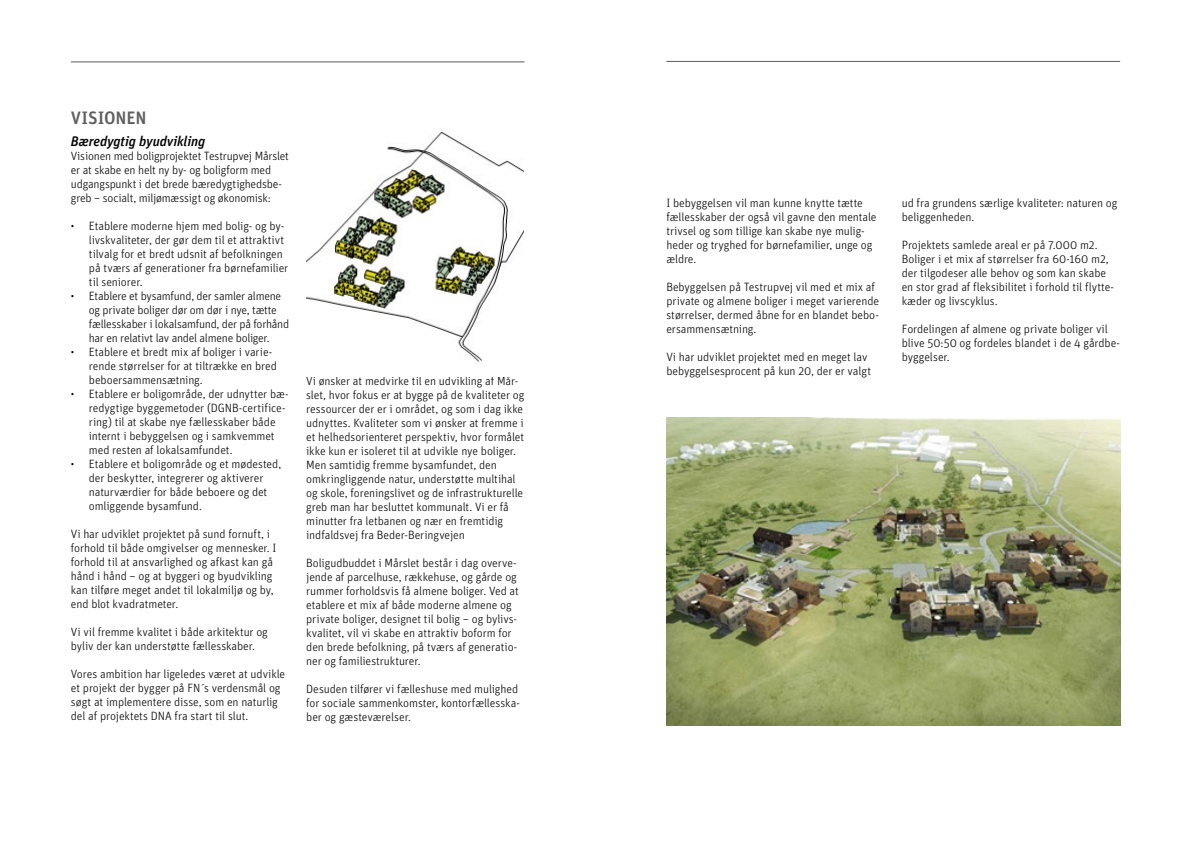
<style>
.page{position:relative;width:1191px;height:842px;background:#fff}
.page>*{position:absolute;margin:0;border:0;box-sizing:border-box;transform-origin:0 0}
.t1{font:500 18px "Unit";letter-spacing:-.005em;color:#5f5e5e}
.t2{font:italic 500 14px "Unit";letter-spacing:-.01em;color:#000}
.t3{font:300 12px/14px "Unit";letter-spacing:-.01em;color:#000}
</style>
<div class="page">
<hr style="left:71px;top:62px;width:453px;height:1px;background:#5f5e5e">
<hr style="left:666px;top:61px;width:454px;height:1px;background:#5f5e5e">
<img style="left:307px;top:131px;width:217px;height:233px">
<img style="left:666px;top:417px;width:454px;height:308px">
<h1 class="t1" style="left:71px;top:107px;width:77px">VISIONEN</h1>
<p class="t2" style="left:71px;top:133px;width:136px">Bæredygtig byudvikling</p>
<p class="t3" style="left:71px;top:149px;width:220px">Visionen med boligprojektet Testrupvej Mårslet er at skabe en helt ny by- og boligform med udgangspunkt i det brede bæredygtighedsbe&shy;greb – socialt, miljømæssigt og økonomisk:</p>
<p class="t3" style="left:89px;top:219px;width:201px;text-indent:-18px">• Etablere moderne hjem med bolig- og by&shy;livskvaliteter, der gør dem til et attraktivt tilvalg for et bredt udsnit af befolkningen på tværs af generationer fra børnefamilier til seniorer.</p>
<p class="t3" style="left:89px;top:289px;width:202px;text-indent:-18px">• Etablere et bysamfund, der samler almene og private boliger dør om dør i nye, tætte fællesskaber i lokalsamfund, der på forhånd har en relativt lav andel almene boliger.</p>
<p class="t3" style="left:89px;top:345px;width:189px;text-indent:-18px">• Etablere et bredt mix af boliger i varie&shy;rende størrelser for at tiltrække en bred beboersammensætning.</p>
<p class="t3" style="left:89px;top:387px;width:201px;text-indent:-18px">• Etablere er boligområde, der udnytter bæ&shy;redygtige byggemetoder (DGNB-certifice&shy;ring) til at skabe nye fællesskaber både internt i bebyggelsen og i samkvemmet med resten af lokalsamfundet.</p>
<p class="t3" style="left:89px;top:457px;width:194px;text-indent:-18px">• Etablere et boligområde og et mødested, der beskytter, integrerer og aktiverer naturværdier for både beboere og det omliggende bysamfund.</p>
<p class="t3" style="left:71px;top:527px;width:207px">Vi har udviklet projektet på sund fornuft, i forhold til både omgivelser og mennesker. I forhold til at ansvarlighed og afkast kan gå hånd i hånd – og at byggeri og byudvikling kan tilføre meget andet til lokalmiljø og by, end blot kvadratmeter.</p>
<p class="t3" style="left:71px;top:625px;width:198px">Vi vil fremme kvalitet i både arkitektur og byliv der kan understøtte fællesskaber.</p>
<p class="t3" style="left:71px;top:667px;width:216px">Vores ambition har ligeledes været at udvikle et projekt der bygger på FN´s verdensmål og søgt at implementere disse, som en naturlig del af projektets DNA fra start til slut.</p>
<p class="t3" style="left:306px;top:374px;width:220px">Vi ønsker at medvirke til en udvikling af Mår&shy;slet, hvor fokus er at bygge på de kvaliteter og ressourcer der er i området, og som i dag ikke udnyttes. Kvaliteter som vi ønsker at fremme i et helhedsorienteret perspektiv, hvor formålet ikke kun er isoleret til at udvikle nye boliger.<br>Men samtidig fremme bysamfundet, den omkringliggende natur, understøtte multihal og skole, foreningslivet og de infrastrukturelle greb man har besluttet kommunalt. Vi er få minutter fra letbanen og nær en fremtidig indfaldsvej fra Beder-Beringvejen</p>
<p class="t3" style="left:306px;top:556px;width:214px">Boligudbuddet i Mårslet består i dag overve&shy;jende af parcelhuse, rækkehuse, og gårde og rummer forholdsvis få almene boliger. Ved at etablere et mix af både moderne almene og private boliger, designet til bolig – og bylivs&shy;kvalitet, vil vi skabe en attraktiv boform for den brede befolkning, på tværs af generatio&shy;ner og familiestrukturer.</p>
<p class="t3" style="left:306px;top:682px;width:215px">Desuden tilfører vi fælleshuse med mulighed for sociale sammenkomster, kontorfællesska&shy;ber og gæsteværelser.</p>
<p class="t3" style="left:666px;top:196px;width:212px">I bebyggelsen vil man kunne knytte tætte fællesskaber der også vil gavne den mentale trivsel og som tillige kan skabe nye mulig&shy;heder og tryghed for børnefamilier, unge og ældre.</p>
<p class="t3" style="left:666px;top:280px;width:214px">Bebyggelsen på Testrupvej vil med et mix af private og almene boliger i meget varierende størrelser, dermed åbne for en blandet bebo&shy;ersammensætning.</p>
<p class="t3" style="left:666px;top:350px;width:206px">Vi har udviklet projektet med en meget lav bebyggelsesprocent på kun 20, der er valgt</p>
<p class="t3" style="left:901px;top:196px;width:217px">ud fra grundens særlige kvaliteter: naturen og beliggenheden.</p>
<p class="t3" style="left:901px;top:238px;width:214px">Projektets samlede areal er på 7.000 m2.<br>Boliger i et mix af størrelser fra 60-160 m2, der tilgodeser alle behov og som kan skabe en stor grad af fleksibilitet i forhold til flytte&shy;kæder og livscyklus.</p>
<p class="t3" style="left:901px;top:322px;width:220px">Fordelingen af almene og private boliger vil blive 50:50 og fordeles blandet i de 4 gårdbe&shy;byggelser.</p>
</div>
